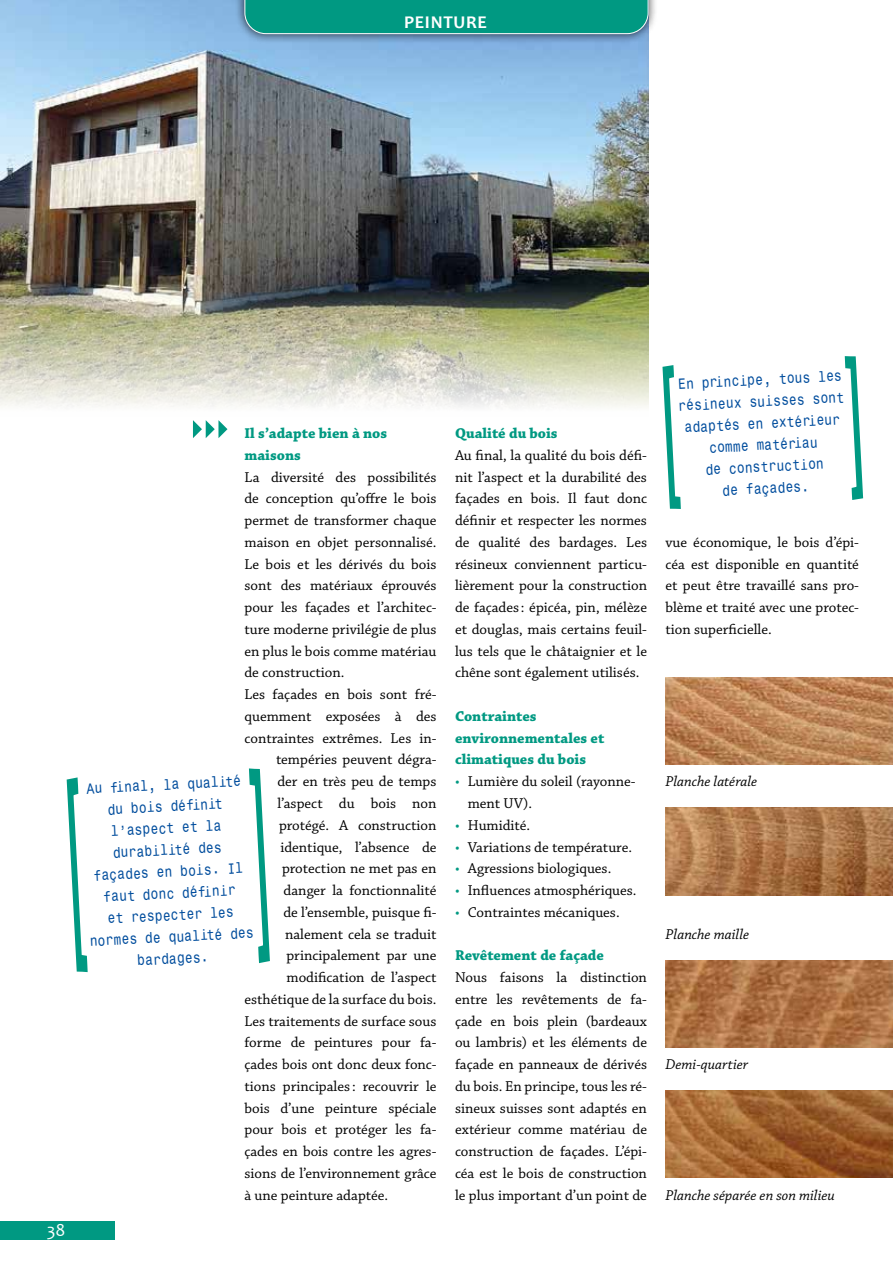
<style>
.page{position:relative;width:893px;height:1263px;background:#fff}
.page>*{position:absolute;margin:0;border:0;box-sizing:border-box;transform-origin:0 0}
.t1{font:700 18px "Candara";letter-spacing:.04em;color:#fff}
.t2{font:18px "Candara";color:#fff}
.t3{font:15px/21.8px "Chaparral Pro";color:#000;text-align:justify}
.t4{font:700 15px/21.8px "Chaparral Pro";color:#009982}
.t5{font:italic 15px "Chaparral Pro";color:#000}
.t6{font:13.5px/21.8px "Monospace Typewriter";color:#004d9d;text-align:center}
.s1{color:#009982}
</style>
<div class="page">
<img style="left:0;top:0;width:648px;height:407px">
<div style="left:0;top:1221px;width:115px;height:19px;background:#009982"></div>
<div style="left:235px;top:0;width:423px;height:44px;background:#000;opacity:.75"></div>
<div style="left:244px;top:0;width:405px;height:34px;background:#009982"></div>
<svg style="left:193px;top:420px;width:34px;height:18px"></svg>
<svg style="left:67px;top:777px;width:21px;height:195px"></svg>
<svg style="left:249px;top:768px;width:21px;height:195px"></svg>
<img style="left:665px;top:677px;width:228px;height:87px">
<img style="left:666px;top:808px;width:227px;height:87px">
<img style="left:665px;top:960px;width:228px;height:87px">
<img style="left:666px;top:1091px;width:227px;height:87px">
<svg style="left:662px;top:365px;width:19px;height:144px"></svg>
<svg style="left:845px;top:356px;width:18px;height:144px"></svg>
<p class="t1" style="left:404px;top:11px;width:84px">PEINTURE</p>
<p class="t2" style="left:47px;top:1218px;width:20px">38</p>
<p class="t4" style="left:244px;top:423px;width:144px">Il s’adapte bien à nos maisons</p>
<p class="t3" style="left:244px;top:467px;width:193px">La diversité des possibilités</p>
<p class="t3" style="left:244px;top:488px;width:193px">de conception qu’offre le bois</p>
<p class="t3" style="left:244px;top:510px;width:193px">permet de transformer chaque</p>
<p class="t3" style="left:244px;top:532px;width:193px">maison en objet personnalisé.</p>
<p class="t3" style="left:244px;top:554px;width:193px">Le bois et les dérivés du bois</p>
<p class="t3" style="left:244px;top:575px;width:194px">sont des matériaux éprouvés</p>
<p class="t3" style="left:244px;top:597px;width:193px">pour les façades et l’architec-</p>
<p class="t3" style="left:244px;top:619px;width:193px">ture moderne privilégie de plus</p>
<p class="t3" style="left:244px;top:641px;width:193px">en plus le bois comme matériau</p>
<p class="t3" style="left:244px;top:662px;width:101px">de construction.</p>
<p class="t3" style="left:244px;top:684px;width:193px">Les façades en bois sont fré-</p>
<p class="t3" style="left:244px;top:706px;width:193px">quemment exposées à des</p>
<p class="t3" style="left:244px;top:728px;width:194px">contraintes extrêmes. Les in-</p>
<p class="t3" style="left:276px;top:749px;width:162px">tempéries peuvent dégra-</p>
<p class="t3" style="left:277px;top:771px;width:160px">der en très peu de temps</p>
<p class="t3" style="left:277px;top:793px;width:160px">l’aspect du bois non</p>
<p class="t3" style="left:279px;top:815px;width:159px">protégé. A construction</p>
<p class="t3" style="left:280px;top:836px;width:158px">identique, l’absence de</p>
<p class="t3" style="left:282px;top:858px;width:156px">protection ne met pas en</p>
<p class="t3" style="left:283px;top:880px;width:155px">danger la fonctionnalité</p>
<p class="t3" style="left:283px;top:902px;width:155px">de l’ensemble, puisque fi-</p>
<p class="t3" style="left:285px;top:923px;width:153px">nalement cela se traduit</p>
<p class="t3" style="left:286px;top:945px;width:152px">principalement par une</p>
<p class="t3" style="left:286px;top:967px;width:152px">modification de l’aspect</p>
<p class="t3" style="left:244px;top:989px;width:194px">esthétique de la surface du bois.</p>
<p class="t3" style="left:244px;top:1010px;width:193px">Les traitements de surface sous</p>
<p class="t3" style="left:244px;top:1032px;width:193px">forme de peintures pour fa-</p>
<p class="t3" style="left:244px;top:1054px;width:193px">çades bois ont donc deux fonc-</p>
<p class="t3" style="left:244px;top:1076px;width:194px">tions principales : recouvrir le</p>
<p class="t3" style="left:244px;top:1097px;width:193px">bois d’une peinture spéciale</p>
<p class="t3" style="left:244px;top:1119px;width:193px">pour bois et protéger les fa-</p>
<p class="t3" style="left:244px;top:1141px;width:194px">çades en bois contre les agres-</p>
<p class="t3" style="left:244px;top:1163px;width:194px">sions de l’environnement grâce</p>
<p class="t3" style="left:244px;top:1184px;width:145px">à une peinture adaptée.</p>
<p class="t6" style="left:81px;top:778px;width:166px;rotate:-3deg">Au final, la qualité du bois définit l’aspect et la durabilité des façades en bois. Il faut donc définir<br>et respecter les normes de qualité des bardages.</p>
<p class="t4" style="left:455px;top:423px;width:104px">Qualité du bois</p>
<p class="t3" style="left:455px;top:445px;width:194px">Au final, la qualité du bois défi&shy;nit l’aspect et la durabilité des façades en bois. Il faut donc définir et respecter les normes de qualité des bardages. Les résineux conviennent particu&shy;lièrement pour la construction de façades : épicéa, pin, mélèze et douglas, mais certains feuil&shy;lus tels que le châtaignier et le chêne sont également utilisés.</p>
<p class="t4" style="left:455px;top:706px;width:151px">Contraintes environnementales et climatiques du bois</p>
<p class="t3" style="left:468px;top:771px;width:169px;text-indent:-13px"><span class="s1">•</span> Lumière du soleil (rayonne&shy;ment UV).</p>
<p class="t3" style="left:455px;top:815px;width:77px"><span class="s1">•</span> Humidité.</p>
<p class="t3" style="left:455px;top:836px;width:178px"><span class="s1">•</span> Variations de température.</p>
<p class="t3" style="left:455px;top:858px;width:158px"><span class="s1">•</span> Agressions biologiques.</p>
<p class="t3" style="left:455px;top:880px;width:183px"><span class="s1">•</span> Influences atmosphériques.</p>
<p class="t3" style="left:455px;top:902px;width:166px"><span class="s1">•</span> Contraintes mécaniques.</p>
<p class="t4" style="left:455px;top:945px;width:150px">Revêtement de façade</p>
<p class="t3" style="left:455px;top:967px;width:193px">Nous faisons la distinction entre les revêtements de fa&shy;çade en bois plein (bardeaux ou lambris) et les éléments de façade en panneaux de dérivés du bois. En principe, tous les ré&shy;sineux suisses sont adaptés en extérieur comme matériau de construction de façades. L’épi&shy;céa est le bois de construction le plus important d’un point de</p>
<p class="t6" style="left:677px;top:373px;width:168px;rotate:-3deg">En principe, tous les résineux suisses sont adaptés en extérieur comme matériau<br>de construction<br>de façades.</p>
<p class="t3" style="left:665px;top:532px;width:195px">vue économique, le bois d’épi&shy;céa est disponible en quantité et peut être travaillé sans pro&shy;blème et traité avec une protec&shy;tion superficielle.</p>
<p class="t5" style="left:665px;top:773px;width:93px">Planche latérale</p>
<p class="t5" style="left:666px;top:925px;width:85px">Planche maille</p>
<p class="t5" style="left:665px;top:1056px;width:85px">Demi-quartier</p>
<p class="t5" style="left:665px;top:1186px;width:171px">Planche séparée en son milieu</p>
</div>
